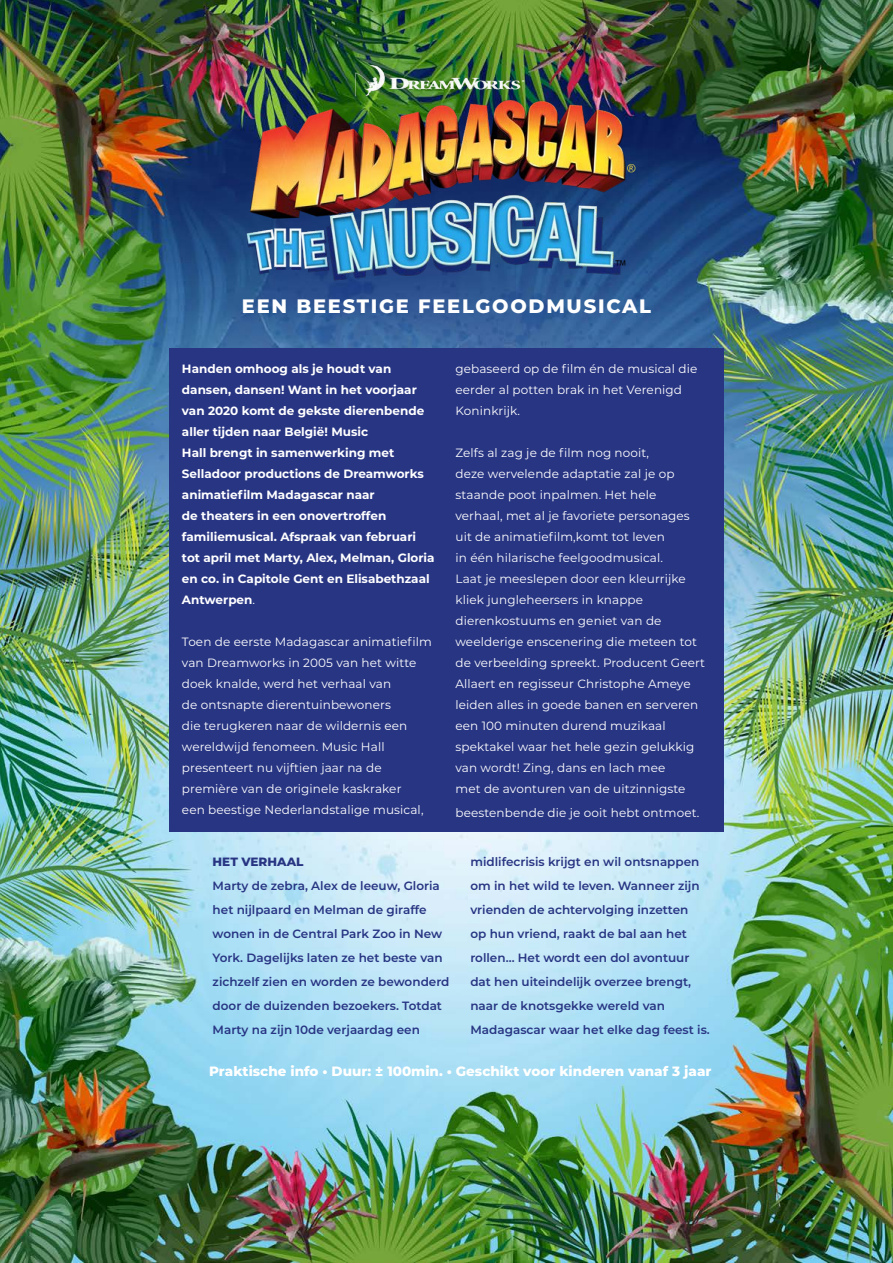
<style>
.page{position:relative;width:893px;height:1263px;background:#fff}
.page>*{position:absolute;margin:0;border:0;box-sizing:border-box;transform-origin:0 0}
.t1{font:800 19.5px "Montserrat";letter-spacing:.09em;color:#fff}
.t2{font:800 13.5px "Montserrat";color:#fff}
.t3{font:12px/21px "Montserrat";letter-spacing:.01em;color:#fff}
.t4{font:600 12px/24px "Montserrat";color:#283583}
.t5{font:700 12px/21px "Montserrat";color:#fff}
.t6{font:800 12px "Montserrat";color:#283583}
.s1{font-weight:400}
</style>
<div class="page">
<img style="left:0;top:0;width:893px;height:1263px">
<img style="left:240px;top:63px;width:413px;height:226px">
<div style="left:169px;top:349px;width:555px;height:483px;background:#283583"></div>
<h1 class="t1" style="left:242px;top:292px;width:411px">EEN BEESTIGE FEELGOODMUSICAL</h1>
<p class="t5" style="left:182px;top:358px;width:254px">Handen omhoog als je houdt van dansen, dansen! Want in het voorjaar van 2020 komt de gekste dierenbende aller tijden naar België! Music<br>Hall brengt in samenwerking met Selladoor productions de Dreamworks animatiefilm Madagascar naar<br>de theaters in een onovertroffen familiemusical. Afspraak van februari tot april met Marty, Alex, Melman, Gloria en co. in Capitole Gent en Elisabethzaal Antwerpen<span class="s1">.</span></p>
<p class="t3" style="left:182px;top:631px;width:251px">Toen de eerste Madagascar animatiefilm van Dreamworks in 2005 van het witte doek knalde, werd het verhaal van<br>de ontsnapte dierentuinbewoners<br>die terugkeren naar de wildernis een wereldwijd fenomeen. Music Hall presenteert nu vijftien jaar na de première van de originele kaskraker<br>een beestige Nederlandstalige musical,</p>
<p class="t3" style="left:455px;top:358px;width:243px">gebaseerd op de film én de musical die eerder al potten brak in het Verenigd<br>Koninkrijk.</p>
<p class="t3" style="left:455px;top:442px;width:251px">Zelfs al zag je de film nog nooit,<br>deze wervelende adaptatie zal je op staande poot inpalmen. Het hele verhaal, met al je favoriete personages uit de animatiefilm,komt tot leven<br>in één hilarische feelgoodmusical.<br>Laat je meeslepen door een kleurrijke kliek jungleheersers in knappe dierenkostuums en geniet van de weelderige enscenering die meteen tot de verbeelding spreekt. Producent Geert Allaert en regisseur Christophe Ameye leiden alles in goede banen en serveren een 100 minuten durend muzikaal spektakel waar het hele gezin gelukkig van wordt! Zing, dans en lach mee<br>met de avonturen van de uitzinnigste</p>
<p class="t3" style="left:455px;top:802px;width:245px">beestenbende die je ooit hebt ontmoet.</p>
<p class="t4" style="left:470px;top:849px;width:241px">midlifecrisis krijgt en wil ontsnappen om in het wild te leven. Wanneer zijn vrienden de achtervolging inzetten<br>op hun vriend, raakt de bal aan het rollen… Het wordt een dol avontuur dat hen uiteindelijk overzee brengt, naar de knotsgekke wereld van Madagascar waar het elke dag feest is.</p>
<p class="t2" style="left:209px;top:1061px;width:504px">Praktische info • Duur: ± 100min. • Geschikt voor kinderen vanaf 3 jaar</p>
<p class="t6" style="left:213px;top:853px;width:93px">HET VERHAAL</p>
<p class="t4" style="left:213px;top:873px;width:238px">Marty de zebra, Alex de leeuw, Gloria het nijlpaard en Melman de giraffe wonen in de Central Park Zoo in New York. Dagelijks laten ze het beste van zichzelf zien en worden ze bewonderd door de duizenden bezoekers. Totdat Marty na zijn 10de verjaardag een</p>
</div>
